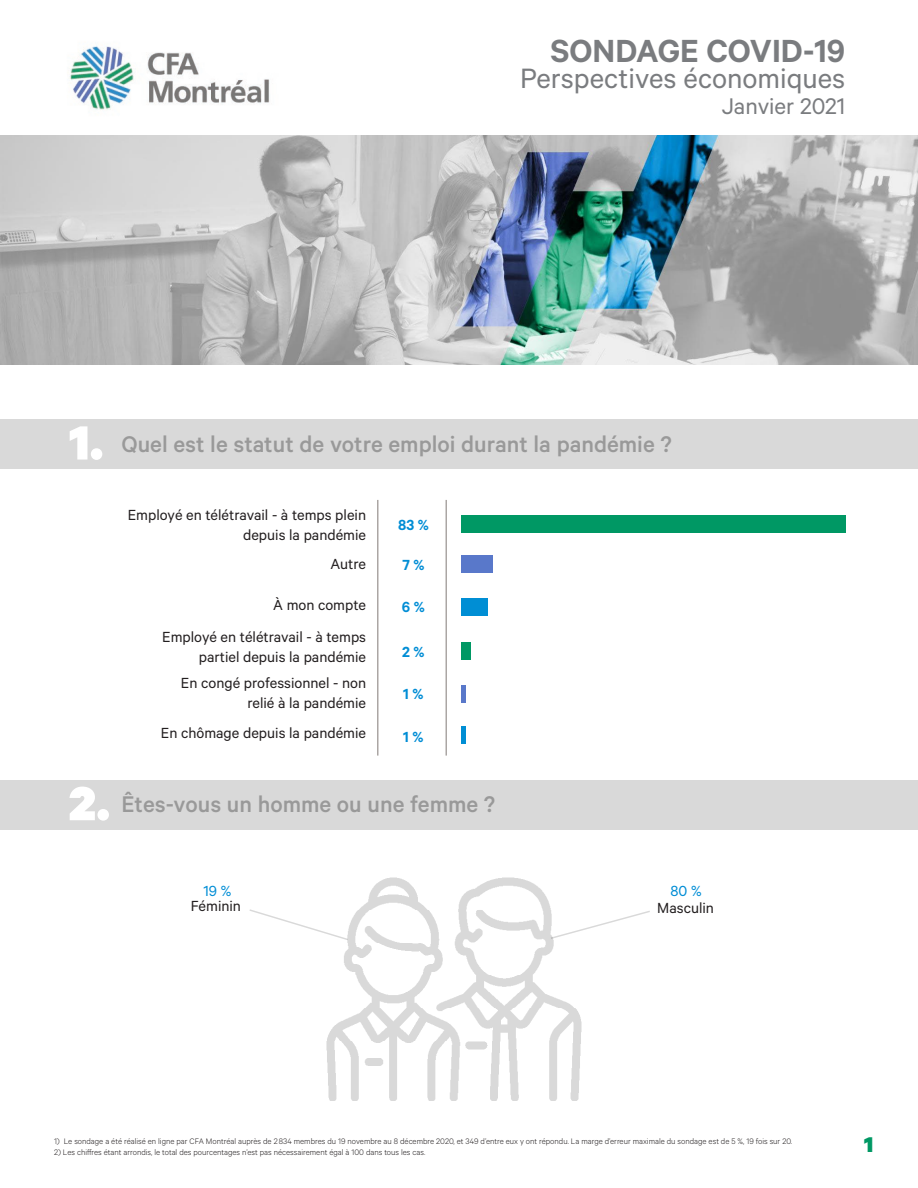
<style>
.page{position:relative;width:918px;height:1188px;background:#fff}
.page>*{position:absolute;margin:0;border:0;box-sizing:border-box;transform-origin:0 0}
.t1{font:900 54px "Calibre";color:#fff}
.t2{font:600 36px "Calibre";color:#7a7c7f}
.t3{font:31.5px "Calibre";color:#7a7c7f}
.t4{font:500 25.5px "Calibre";color:#999}
.t5{font:25.5px "Calibre";color:#7a7c7f}
.t6{font:900 24px "Calibre";color:#009864}
.t7{font:16.5px/19.8px "Calibre";color:#231f20;text-align:right}
.t8{font:600 16.5px "Calibre";color:#008dd5}
.t9{font:16.5px "Calibre";color:#008dd5}
.t10{font:300 9px "Calibre";color:#231f20}
</style>
<div class="page">
<img style="left:0;top:135px;width:918px;height:229px">
<div style="left:0;top:419px;width:918px;height:50px;background:#d9d9d9"></div>
<div style="left:0;top:780px;width:918px;height:49px;background:#d9d9d9"></div>
<div style="left:461px;top:516px;width:385px;height:17px;background:#009864"></div>
<div style="left:461px;top:685px;width:5px;height:18px;background:#5978ca"></div>
<div style="left:461px;top:642px;width:10px;height:17px;background:#009864"></div>
<div style="left:461px;top:598px;width:27px;height:18px;background:#008ed4"></div>
<div style="left:461px;top:556px;width:31px;height:17px;background:#5978ca"></div>
<div style="left:461px;top:726px;width:5px;height:18px;background:#008ed4"></div>
<hr style="left:377px;top:500px;width:2px;height:256px;background:#aba6a4">
<hr style="left:446px;top:500px;width:1px;height:256px;background:#aba6a4">
<img style="left:326px;top:878px;width:255px;height:223px">
<svg style="left:249px;top:908px;width:100px;height:33px"></svg>
<svg style="left:549px;top:909px;width:101px;height:31px"></svg>
<img style="left:70px;top:46px;width:200px;height:64px">
<p class="t2" style="left:551px;top:29px;width:296px">SONDAGE COVID-19</p>
<p class="t3" style="left:520px;top:60px;width:327px">Perspectives économiques</p>
<p class="t5" style="left:722px;top:91px;width:125px">Janvier 2021</p>
<p class="t1" style="left:69px;top:409px;width:35px">1.</p>
<p class="t4" style="left:122px;top:429px;width:552px">Quel est le statut de votre emploi durant la pandémie ?</p>
<p class="t7" style="left:128px;top:504px;width:240px">Employé en télétravail - à temps plein depuis la pandémie</p>
<p class="t7" style="left:331px;top:554px;width:37px">Autre</p>
<p class="t7" style="left:273px;top:594px;width:94px">À mon compte</p>
<p class="t7" style="left:162px;top:626px;width:205px">Employé en télétravail - à temps partiel depuis la pandémie</p>
<p class="t7" style="left:181px;top:673px;width:187px">En congé professionnel - non relié à la pandémie</p>
<p class="t7" style="left:161px;top:723px;width:207px">En chômage depuis la pandémie</p>
<p class="t8" style="left:398px;top:515px;width:32px">83 %</p>
<p class="t8" style="left:402px;top:555px;width:24px">7 %</p>
<p class="t8" style="left:402px;top:597px;width:24px">6 %</p>
<p class="t8" style="left:402px;top:642px;width:24px">2 %</p>
<p class="t8" style="left:403px;top:684px;width:22px">1 %</p>
<p class="t8" style="left:403px;top:727px;width:22px">1 %</p>
<p class="t1" style="left:69px;top:769px;width:42px">2.</p>
<p class="t4" style="left:122px;top:790px;width:375px">Êtes-vous un homme ou une femme ?</p>
<p class="t9" style="left:203px;top:881px;width:29px">19 %</p>
<p class="t9" style="left:670px;top:881px;width:33px">80 %</p>
<p class="t7" style="left:191px;top:895px;width:52px">Féminin</p>
<p class="t7" style="left:657px;top:897px;width:58px">Masculin</p>
<p class="t10" style="left:54px;top:1136px;width:740px">1) Le sondage a été réalisé en ligne par CFA Montréal auprès de 2 834 membres du 19 novembre au 8 décembre 2020, et 349 d’entre eux y ont répondu. La marge d’erreur maximale du sondage est de 5 %, 19 fois sur 20.</p>
<p class="t10" style="left:54px;top:1147px;width:373px">2) Les chiffres étant arrondis, le total des pourcentages n’est pas nécessairement égal à 100 dans tous les cas.</p>
<p class="t6" style="left:864px;top:1129px;width:11px">1</p>
</div>
